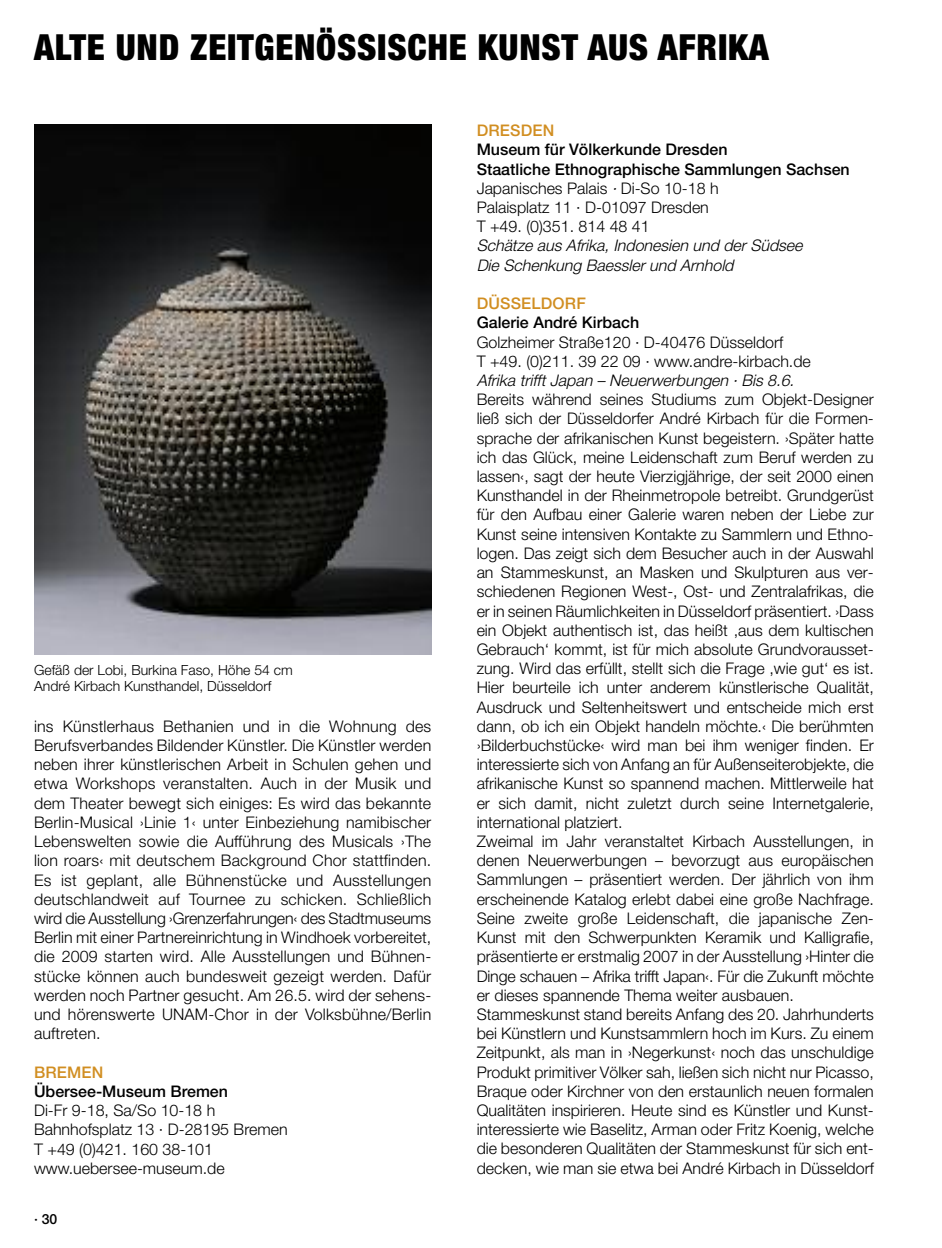
<style>
.page{position:relative;width:942px;height:1248px;background:#fff}
.page>*{position:absolute;margin:0;border:0;box-sizing:border-box;transform-origin:0 0}
.t1{font:900 condensed 36px "Helvetica Neue LT";letter-spacing:-.225em;color:#000}
.t2{font:300 16px/19.2px "Helvetica Neue LT";color:#000}
.t3{font:300 14px/16px "Helvetica Neue LT";color:#000}
.t4{font:500 14px "Helvetica Neue";color:#000}
.s1{color:#fff}
.s2{font-weight:500;color:#d18e21}
.s3{font-weight:500}
.s4{font-style:italic}
</style>
<div class="page">
<img style="left:34px;top:125px;width:397px;height:529px">
<p class="t1" style="left:34px;top:34px;width:841px">A LT E U N<span class="s1">A</span> D<span class="s1">LT</span>Z<span class="s1">E</span>E<span class="s1">U</span>I T<span class="s1">N</span>G<span class="s1">D</span>E N<span class="s1">Z E</span>Ö<span class="s1">I</span>S<span class="s1">T</span>S<span class="s1">G</span>I<span class="s1">E</span>S<span class="s1">N</span>C<span class="s1">Ö</span>H<span class="s1">S</span>E<span class="s1">S</span>K<span class="s1">I S</span>U<span class="s1">C</span>N<span class="s1">H</span>S<span class="s1">E</span>T <span class="s1">K</span>A<span class="s1">U</span>U<span class="s1">N</span>S<span class="s1">S</span>A<span class="s1">T</span>F<span class="s1">A</span>R<span class="s1">U</span>I K<span class="s1">S</span>A<span class="s1">A F R I K A</span></p>
<p class="t3" style="left:34px;top:663px;width:260px">Gefäß der Lobi, Burkina Faso, Höhe 54 cm<br>André Kirbach Kunsthandel, Düsseldorf</p>
<p class="t2" style="left:34px;top:718px;width:398px;text-align:justify">ins Künstlerhaus Bethanien und in die Wohnung des Berufsverbandes Bildender Künstler. Die Künstler werden neben ihrer künstlerischen Arbeit in Schulen gehen und etwa Workshops veranstalten. Auch in der Musik und dem Theater bewegt sich einiges: Es wird das bekannte Berlin-Musical ›Linie 1‹ unter Einbeziehung namibischer Lebenswelten sowie die Aufführung des Musicals ›The lion roars‹ mit deutschem Background Chor stattfinden.<br>Es ist geplant, alle Bühnenstücke und Ausstellungen deutschlandweit auf Tournee zu schicken. Schließlich wird die Ausstellung ›Grenzerfahrungen‹ des Stadtmuseums Berlin mit einer Partnereinrichtung in Windhoek vorbereitet, die 2009 starten wird. Alle Ausstellungen und Bühnen&shy;stücke können auch bundesweit gezeigt werden. Dafür werden noch Partner gesucht. Am 26.5. wird der sehens&shy;und hörenswerte UNAM-Chor in der Volksbühne/Berlin auftreten.</p>
<p class="t2" style="left:34px;top:1063px;width:255px"><span class="s2">BREMEN<br></span><span class="s3">Übersee-Museum Bremen<br></span>Di-Fr 9-18, Sa/So 10-18 h<br>Bahnhofsplatz 13 · D-28195 Bremen<br>T +49 (0)421. 160 38-101 www.uebersee-museum.de</p>
<p class="t4" style="left:34px;top:1213px;width:25px">· 30</p>
<p class="t2" style="left:476px;top:122px;width:374px"><span class="s2">DRESDEN<br></span><span class="s3">Museum für Völkerkunde Dresden<br>Staatliche Ethnographische Sammlungen Sachsen<br></span>Japanisches Palais <span class="s4">·</span>Di-So 10-18 h<br>Palaisplatz 11 · D-01097 Dresden<br>T +49. (0)351. 814 48 41<br><span class="s4">Schätze aus Afrika, Indonesien und der Südsee<br>Die Schenkung Baessler und Arnhold</span></p>
<p class="t2" style="left:476px;top:295px;width:398px"><span class="s2">DÜSSELDORF<br></span><span class="s3">Galerie André Kirbach<br></span>Golzheimer Straße120 · D-40476 Düsseldorf<br>T +49. (0)211. 39 22 09 · www.andre-kirbach.de<br><span class="s4">Afrika trifft Japan – Neuerwerbungen · Bis 8.6.<br></span>Bereits während seines Studiums zum Objekt-Designer ließ sich der Düsseldorfer André Kirbach für die Formen&shy;sprache der afrikanischen Kunst begeistern. ›Später hatte ich das Glück, meine Leidenschaft zum Beruf werden zu lassen‹, sagt der heute Vierzigjährige, der seit 2000 einen Kunsthandel in der Rheinmetropole betreibt. Grundgerüst für den Aufbau einer Galerie waren neben der Liebe zur Kunst seine intensiven Kontakte zu Sammlern und Ethno&shy;logen. Das zeigt sich dem Besucher auch in der Auswahl an Stammeskunst, an Masken und Skulpturen aus ver&shy;schiedenen Regionen West-, Ost- und Zentralafrikas, die er in seinen Räumlichkeiten in Düsseldorf präsentiert. ›Dass ein Objekt authentisch ist, das heißt ‚aus dem kultischen Gebrauch‘ kommt, ist für mich absolute Grundvorausset&shy;zung. Wird das erfüllt, stellt sich die Frage ‚wie gut‘ es ist.<br>Hier beurteile ich unter anderem künstlerische Qualität, Ausdruck und Seltenheitswert und entscheide mich erst dann, ob ich ein Objekt handeln möchte.‹ Die berühmten ›Bilderbuchstücke‹ wird man bei ihm weniger finden. Er interessierte sich von Anfang an für Außenseiterobjekte, die afrikanische Kunst so spannend machen. Mittlerweile hat er sich damit, nicht zuletzt durch seine Internetgalerie, international platziert.<br>Zweimal im Jahr veranstaltet Kirbach Ausstellungen, in denen Neuerwerbungen – bevorzugt aus europäischen Sammlungen – präsentiert werden. Der jährlich von ihm erscheinende Katalog erlebt dabei eine große Nachfrage.<br>Seine zweite große Leidenschaft, die japanische Zen-Kunst mit den Schwerpunkten Keramik und Kalligrafie, präsentierte er erstmalig 2007 in der Ausstellung ›Hinter die Dinge schauen – Afrika trifft Japan‹. Für die Zukunft möchte er dieses spannende Thema weiter ausbauen.<br>Stammeskunst stand bereits Anfang des 20. Jahrhunderts bei Künstlern und Kunstsammlern hoch im Kurs. Zu einem Zeitpunkt, als man in ›Negerkunst‹ noch das unschuldige Produkt primitiver Völker sah, ließen sich nicht nur Picasso, Braque oder Kirchner von den erstaunlich neuen formalen Qualitäten inspirieren. Heute sind es Künstler und Kunst&shy;interessierte wie Baselitz, Arman oder Fritz Koenig, welche die besonderen Qualitäten der Stammeskunst für sich ent&shy;decken, wie man sie etwa bei André Kirbach in Düsseldorf</p>
</div>
